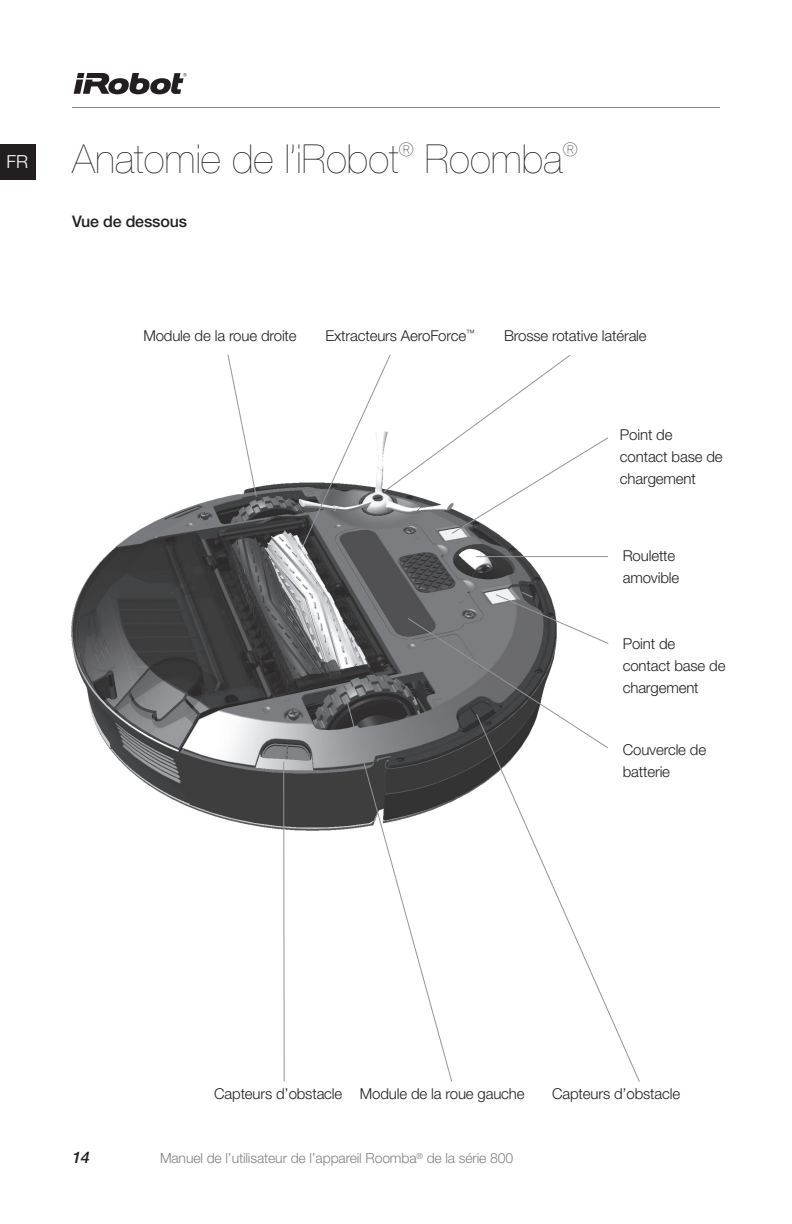
<style>
.page{position:relative;width:792px;height:1224px;background:#fff}
.page>*{position:absolute;margin:0;border:0;box-sizing:border-box;transform-origin:0 0}
.t1{font:200 40px "Helvetica Neue LT Pro";color:#231f20}
.t2{font:300 18px "Helvetica Neue LT Pro";color:#fff}
.t3{font:500 16px "Helvetica Neue LT Pro";letter-spacing:-.01em;color:#231f20}
.t4{font:italic 500 16px "Helvetica Neue LT Pro";color:#231f20}
.t5{font:300 15px/22px "Helvetica Neue LT Pro";letter-spacing:-.01em;color:#231f20}
.t6{font:300 14px "Helvetica Neue LT Pro";letter-spacing:-.01em;color:#808285}
</style>
<div class="page">
<svg style="left:74px;top:73px;width:113px;height:21px"></svg>
<hr style="left:72px;top:107px;width:648px;height:1px;background:#808285">
<div style="left:0;top:144px;width:36px;height:36px;background:#231f20"></div>
<img style="left:71px;top:482px;width:510px;height:349px">
<svg style="left:407px;top:593px;width:202px;height:156px"></svg>
<hr style="left:476px;top:556px;width:132px;height:1px;background:#939598">
<svg style="left:475px;top:713px;width:165px;height:369px"></svg>
<hr style="left:283px;top:762px;width:2px;height:320px;background:#939598">
<svg style="left:227px;top:354px;width:30px;height:144px"></svg>
<svg style="left:301px;top:354px;width:307px;height:195px"></svg>
<svg style="left:346px;top:699px;width:107px;height:383px"></svg>
<p class="t2" style="left:7px;top:150px;width:23px">FR</p>
<h1 class="t1" style="left:72px;top:135px;width:507px">Anatomie de l’iRobot<sup>®</sup> Roomba<sup>®</sup></h1>
<p class="t3" style="left:72px;top:212px;width:117px">Vue de dessous</p>
<p class="t5" style="left:143px;top:324px;width:155px">Module de la roue droite</p>
<p class="t5" style="left:326px;top:324px;width:151px">Extracteurs AeroForce<sup>™</sup></p>
<p class="t5" style="left:504px;top:324px;width:144px">Brosse rotative latérale</p>
<p class="t5" style="left:620px;top:423px;width:104px">Point de contact base de chargement</p>
<p class="t5" style="left:623px;top:544px;width:58px">Roulette amovible</p>
<p class="t5" style="left:623px;top:633px;width:104px">Point de contact base de chargement</p>
<p class="t5" style="left:623px;top:739px;width:85px">Couvercle de batterie</p>
<p class="t5" style="left:214px;top:1083px;width:312px">Capteurs d’obstacle Module de la roue gauche</p>
<p class="t5" style="left:552px;top:1083px;width:130px">Capteurs d’obstacle</p>
<p class="t4" style="left:72px;top:1148px;width:19px">14</p>
<p class="t6" style="left:160px;top:1150px;width:355px">Manuel de l’utilisateur de l’appareil Roomba<sup>®</sup> de la série 800</p>
</div>
